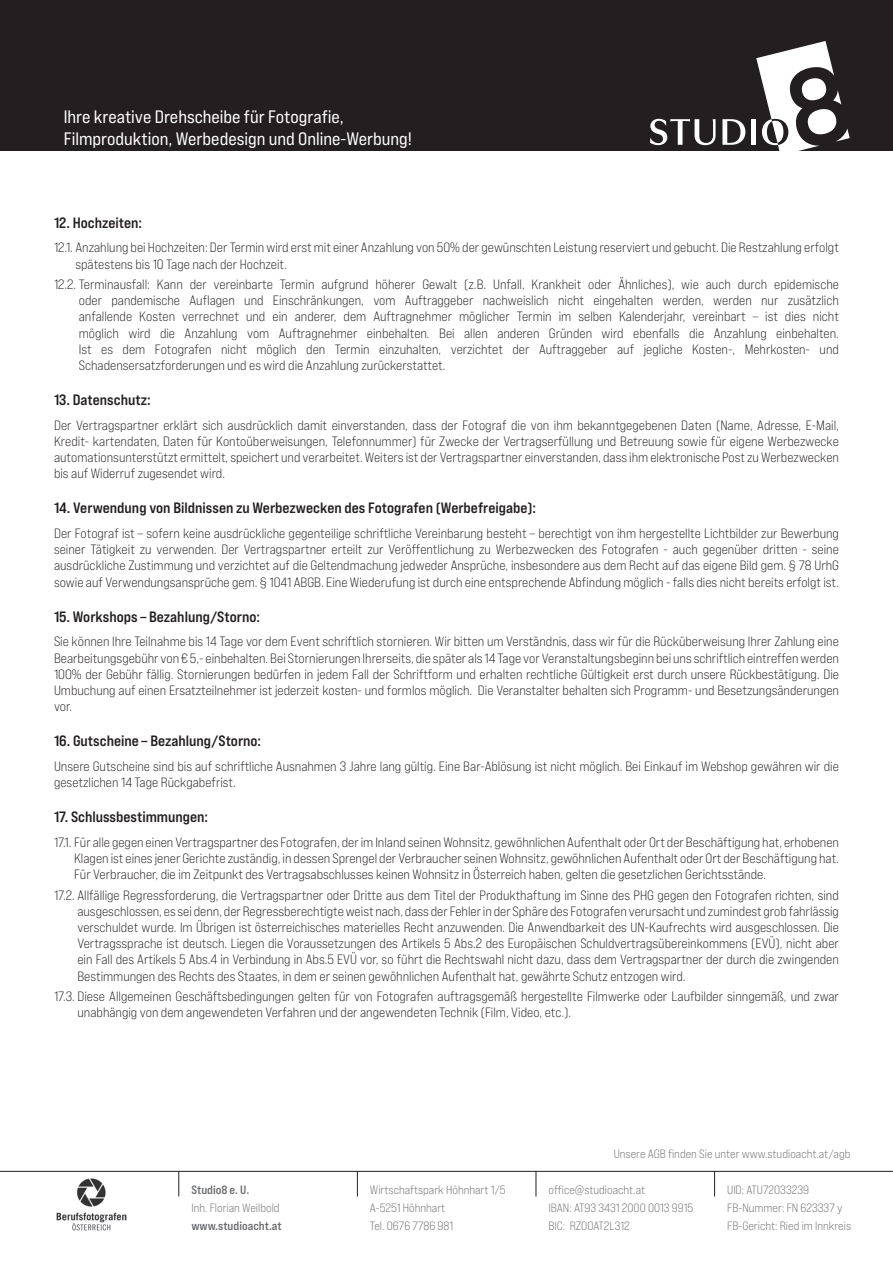
<style>
.page{position:relative;width:893px;height:1263px;background:#fff}
.page>*{position:absolute;margin:0;border:0;box-sizing:border-box;transform-origin:0 0}
.t1{font:18px/21.6px "Bebas Neue Pro Exp Rg";color:#fff}
.t2{font:15px "Bebas Neue Pro Exp Bd";color:#231f20}
.t3{font:13.5px/16.2px "Bebas Neue Pro Exp Bk";color:#231f20;text-align:justify}
.t4{font:12px/18px "Bebas Neue Pro Exp Bk";color:#6c6d70}
.t5{font:12px "Bebas Neue Pro Exp Bd";color:#6c6d70}
</style>
<div class="page">
<div style="left:0;top:0;width:893px;height:150px;background:#231f20"></div>
<hr style="left:0;top:1171px;width:893px;height:1px;background:#231f20">
<svg style="left:179px;top:1171px;width:1px;height:25px"></svg>
<svg style="left:357px;top:1172px;width:1px;height:24px"></svg>
<svg style="left:536px;top:1171px;width:1px;height:25px"></svg>
<svg style="left:714px;top:1172px;width:1px;height:24px"></svg>
<svg style="left:650px;top:119px;width:66px;height:26px"></svg>
<svg style="left:722px;top:119px;width:23px;height:26px"></svg>
<div style="left:751px;top:119px;width:5px;height:26px;background:#fff"></div>
<svg style="left:756px;top:41px;width:94px;height:110px"></svg>
<img style="left:57px;top:1178px;width:70px;height:53px">
<h1 class="t1" style="left:64px;top:106px;width:350px">Ihre kreative Drehscheibe für Fotografie,<br>Filmproduktion, Werbedesign und Online-Werbung!</h1>
<p class="t2" style="left:54px;top:213px;width:90px">12. Hochzeiten:</p>
<p class="t3" style="left:75px;top:239px;width:765px;text-indent:-21px">12.1. Anzahlung bei Hochzeiten: Der Termin wird erst mit einer Anzahlung von 50% der gewünschten Leistung reserviert und gebucht. Die Restzahlung erfolgt spätestens bis 10 Tage nach der Hochzeit.</p>
<p class="t3" style="left:79px;top:276px;width:762px;text-indent:-25px">12.2. Terminausfall: Kann der vereinbarte Termin aufgrund höherer Gewalt (z.B. Unfall, Krankheit oder Ähnliches), wie auch durch epidemische oder pandemische Auflagen und Einschränkungen, vom Auftraggeber nachweislich nicht eingehalten werden, werden nur zusätzlich anfallende Kosten verrechnet und ein anderer, dem Auftragnehmer möglicher Termin im selben Kalenderjahr, vereinbart – ist dies nicht möglich wird die Anzahlung vom Auftragnehmer einbehalten. Bei allen anderen Gründen wird ebenfalls die Anzahlung einbehalten.<br>Ist es dem Fotografen nicht möglich den Termin einzuhalten, verzichtet der Auftraggeber auf jegliche Kosten-, Mehrkosten- und Schadensersatzforderungen und es wird die Anzahlung zurückerstattet.</p>
<p class="t2" style="left:54px;top:390px;width:98px">13. Datenschutz:</p>
<p class="t3" style="left:54px;top:417px;width:786px">Der Vertragspartner erklärt sich ausdrücklich damit einverstanden, dass der Fotograf die von ihm bekanntgegebenen Daten (Name, Adresse, E-Mail, Kredit- kartendaten, Daten für Kontoüberweisungen, Telefonnummer) für Zwecke der Vertragserfüllung und Betreuung sowie für eigene Werbezwecke automationsunterstützt ermittelt, speichert und verarbeitet. Weiters ist der Vertragspartner einverstanden, dass ihm elektronische Post zu Werbezwecken bis auf Widerruf zugesendet wird.</p>
<p class="t2" style="left:54px;top:499px;width:484px">14. Verwendung von Bildnissen zu Werbezwecken des Fotografen (Werbefreigabe):</p>
<p class="t3" style="left:54px;top:525px;width:786px">Der Fotograf ist – sofern keine ausdrückliche gegenteilige schriftliche Vereinbarung besteht – berechtigt von ihm hergestellte Lichtbilder zur Bewerbung seiner Tätigkeit zu verwenden. Der Vertragspartner erteilt zur Veröffentlichung zu Werbezwecken des Fotografen - auch gegenüber dritten - seine ausdrückliche Zustimmung und verzichtet auf die Geltendmachung jedweder Ansprüche, insbesondere aus dem Recht auf das eigene Bild gem. § 78 UrhG sowie auf Verwendungsansprüche gem. § 1041 ABGB. Eine Wiederufung ist durch eine entsprechende Abfindung möglich - falls dies nicht bereits erfolgt ist.</p>
<p class="t2" style="left:54px;top:607px;width:208px">15. Workshops – Bezahlung/Storno:</p>
<p class="t3" style="left:54px;top:633px;width:786px">Sie können Ihre Teilnahme bis 14 Tage vor dem Event schriftlich stornieren. Wir bitten um Verständnis, dass wir für die Rücküberweisung Ihrer Zahlung eine Bearbeitungsgebühr von € 5,- einbehalten. Bei Stornierungen Ihrerseits, die später als 14 Tage vor Veranstaltungsbeginn bei uns schriftlich eintreffen werden 100% der Gebühr fällig. Stornierungen bedürfen in jedem Fall der Schriftform und erhalten rechtliche Gültigkeit erst durch unsere Rückbestätigung. Die Umbuchung auf einen Ersatzteilnehmer ist jederzeit kosten- und formlos möglich. Die Veranstalter behalten sich Programm- und Besetzungsänderungen vor.</p>
<p class="t2" style="left:54px;top:732px;width:209px">16. Gutscheine – Bezahlung/Storno:</p>
<p class="t3" style="left:54px;top:758px;width:786px">Unsere Gutscheine sind bis auf schriftliche Ausnahmen 3 Jahre lang gültig. Eine Bar-Ablösung ist nicht möglich. Bei Einkauf im Webshop gewähren wir die gesetzlichen 14 Tage Rückgabefrist.</p>
<p class="t2" style="left:54px;top:807px;width:156px">17. Schlussbestimmungen:</p>
<p class="t3" style="left:74px;top:834px;width:766px;text-indent:-20px">17.1. Für alle gegen einen Vertragspartner des Fotografen, der im Inland seinen Wohnsitz, gewöhnlichen Aufenthalt oder Ort der Beschäftigung hat, erhobenen Klagen ist eines jener Gerichte zuständig, in dessen Sprengel der Verbraucher seinen Wohnsitz, gewöhnlichen Aufenthalt oder Ort der Beschäftigung hat.<br>Für Verbraucher, die im Zeitpunkt des Vertragsabschlusses keinen Wohnsitz in Österreich haben, gelten die gesetzlichen Gerichtsstände.</p>
<p class="t3" style="left:77px;top:887px;width:763px;text-indent:-23px">17.2. Allfällige Regressforderung, die Vertragspartner oder Dritte aus dem Titel der Produkthaftung im Sinne des PHG gegen den Fotografen richten, sind ausgeschlossen, es sei denn, der Regressberechtigte weist nach, dass der Fehler in der Sphäre des Fotografen verursacht und zumindest grob fahrlässig verschuldet wurde. Im Übrigen ist österreichisches materielles Recht anzuwenden. Die Anwendbarkeit des UN-Kaufrechts wird ausgeschlossen. Die Vertragssprache ist deutsch. Liegen die Voraussetzungen des Artikels 5 Abs.2 des Europäischen Schuldvertragsübereinkommens (EVÜ), nicht aber ein Fall des Artikels 5 Abs.4 in Verbindung in Abs.5 EVÜ vor, so führt die Rechtswahl nicht dazu, dass dem Vertragspartner der durch die zwingenden Bestimmungen des Rechts des Staates, in dem er seinen gewöhnlichen Aufenthalt hat, gewährte Schutz entzogen wird.</p>
<p class="t3" style="left:78px;top:988px;width:763px;text-indent:-24px">17.3. Diese Allgemeinen Geschäftsbedingungen gelten für von Fotografen auftragsgemäß hergestellte Filmwerke oder Laufbilder sinngemäß, und zwar unabhängig von dem angewendeten Verfahren und der angewendeten Technik (Film, Video, etc.).</p>
<p class="t5" style="left:191px;top:1182px;width:60px">Studio8 e. U.</p>
<p class="t4" style="left:191px;top:1198px;width:90px">Inh. Florian Weilbold</p>
<p class="t5" style="left:191px;top:1218px;width:92px">www.studioacht.at</p>
<p class="t4" style="left:370px;top:1180px;width:137px">Wirtschaftspark Höhnhart 1/5<br>A-5251 Höhnhart<br>Tel. 0676 7786 981</p>
<p class="t4" style="left:614px;top:1144px;width:238px">Unsere AGB finden Sie unter www.studioacht.at/agb</p>
<p class="t4" style="left:548px;top:1180px;width:146px">office@studioacht.at<br>IBAN: AT93 3431 2000 0013 9915<br>BIC: RZOOAT2L312</p>
<p class="t4" style="left:727px;top:1180px;width:125px">UID: ATU72033239<br>FB-Nummer: FN 623337 y<br>FB-Gericht: Ried im Innkreis</p>
</div>
